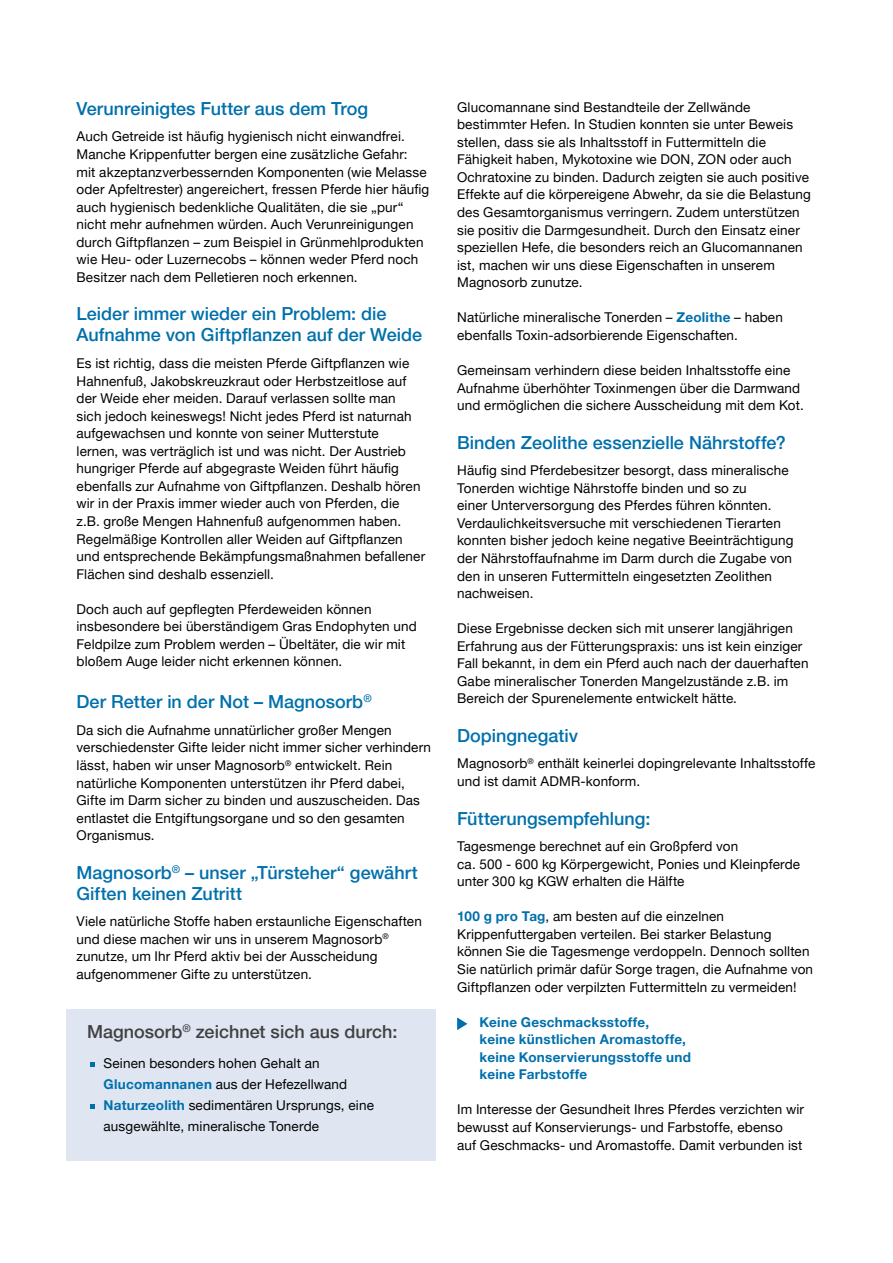
<style>
.page{position:relative;width:893px;height:1263px;background:#fff}
.page>*{position:absolute;margin:0;border:0;box-sizing:border-box;transform-origin:0 0}
.t1{font:500 18px/21px "Helvetica Neue LT Pro";color:#0070ac}
.t2{font:500 18px "Helvetica Neue LT Pro";color:#414042}
.t3{font:13.5px/17.5px "Helvetica Neue LT Pro";letter-spacing:.01em;color:#000}
.t4{font:700 13.5px/17.5px "Helvetica Neue LT Pro";letter-spacing:.02em;color:#0070ac}
.s1{font-weight:700;color:#0070ac}
</style>
<div class="page">
<div style="left:66px;top:1009px;width:370px;height:152px;background:#dfe6f1"></div>
<svg style="left:90px;top:1062px;width:5px;height:4px"></svg>
<svg style="left:90px;top:1104px;width:5px;height:4px"></svg>
<svg style="left:457px;top:1017px;width:10px;height:13px"></svg>
<h1 class="t1" style="left:77px;top:98px;width:293px">Verunreinigtes Futter aus dem Trog</h1>
<p class="t3" style="left:77px;top:128px;width:354px">Auch Getreide ist häufig hygienisch nicht einwandfrei.<br>Manche Krippenfutter bergen eine zusätzliche Gefahr: mit akzeptanzverbessernden Komponenten (wie Melasse oder Apfeltrester) angereichert, fressen Pferde hier häufig auch hygienisch bedenkliche Qualitäten, die sie „pur“ nicht mehr aufnehmen würden. Auch Verunreinigungen durch Giftpflanzen – zum Beispiel in Grünmehlprodukten wie Heu- oder Luzernecobs – können weder Pferd noch Besitzer nach dem Pelletieren noch erkennen.</p>
<h1 class="t1" style="left:77px;top:303px;width:347px">Leider immer wieder ein Problem: die<br>Aufnahme von Giftpflanzen auf der Weide</h1>
<p class="t3" style="left:77px;top:354px;width:350px">Es ist richtig, dass die meisten Pferde Giftpflanzen wie Hahnenfuß, Jakobskreuzkraut oder Herbstzeitlose auf der Weide eher meiden. Darauf verlassen sollte man<br>sich jedoch keineswegs! Nicht jedes Pferd ist naturnah aufgewachsen und konnte von seiner Mutterstute<br>lernen, was verträglich ist und was nicht. Der Austrieb hungriger Pferde auf abgegraste Weiden führt häufig ebenfalls zur Aufnahme von Giftpflanzen. Deshalb hören wir in der Praxis immer wieder auch von Pferden, die z.B. große Mengen Hahnenfuß aufgenommen haben.<br>Regelmäßige Kontrollen aller Weiden auf Giftpflanzen und entsprechende Bekämpfungsmaßnahmen befallener Flächen sind deshalb essenziell.</p>
<p class="t3" style="left:77px;top:600px;width:342px">Doch auch auf gepflegten Pferdeweiden können insbesondere bei überständigem Gras Endophyten und Feldpilze zum Problem werden – Übeltäter, die wir mit bloßem Auge leider nicht erkennen können.</p>
<h1 class="t1" style="left:77px;top:691px;width:297px">Der Retter in der Not – Magnosorb<sup>®</sup></h1>
<p class="t3" style="left:77px;top:721px;width:356px">Da sich die Aufnahme unnatürlicher großer Mengen verschiedenster Gifte leider nicht immer sicher verhindern lässt, haben wir unser Magnosorb<sup>®</sup> entwickelt. Rein natürliche Komponenten unterstützen ihr Pferd dabei, Gifte im Darm sicher zu binden und auszuscheiden. Das entlastet die Entgiftungsorgane und so den gesamten Organismus.</p>
<h1 class="t1" style="left:77px;top:862px;width:343px">Magnosorb<sup>®</sup> – unser „Türsteher“ gewährt<br>Giften keinen Zutritt</h1>
<p class="t3" style="left:77px;top:912px;width:347px">Viele natürliche Stoffe haben erstaunliche Eigenschaften und diese machen wir uns in unserem Magnosorb<sup>® </sup>zunutze, um Ihr Pferd aktiv bei der Ausscheidung aufgenommener Gifte zu unterstützen.</p>
<h1 class="t2" style="left:87px;top:1021px;width:312px">Magnosorb<sup>®</sup> zeichnet sich aus durch:</h1>
<p class="t3" style="left:104px;top:1052px;width:272px;line-height:21px">Seinen besonders hohen Gehalt an <span class="s1">Glucomannanen</span> aus der Hefezellwand <span class="s1">Naturzeolith</span> sedimentären Ursprungs, eine ausgewählte, mineralische Tonerde</p>
<p class="t3" style="left:457px;top:98px;width:355px">Glucomannane sind Bestandteile der Zellwände bestimmter Hefen. In Studien konnten sie unter Beweis stellen, dass sie als Inhaltsstoff in Futtermitteln die Fähigkeit haben, Mykotoxine wie DON, ZON oder auch Ochratoxine zu binden. Dadurch zeigten sie auch positive Effekte auf die körpereigene Abwehr, da sie die Belastung des Gesamtorganismus verringern. Zudem unterstützen sie positiv die Darmgesundheit. Durch den Einsatz einer speziellen Hefe, die besonders reich an Glucomannanen ist, machen wir uns diese Eigenschaften in unserem Magnosorb zunutze.</p>
<p class="t3" style="left:457px;top:308px;width:327px">Natürliche mineralische Tonerden – <span class="s1">Zeolithe</span> – haben ebenfalls Toxin-adsorbierende Eigenschaften.</p>
<p class="t3" style="left:457px;top:361px;width:348px">Gemeinsam verhindern diese beiden Inhaltsstoffe eine<br>Aufnahme überhöhter Toxinmengen über die Darmwand und ermöglichen die sichere Ausscheidung mit dem Kot.</p>
<h1 class="t1" style="left:457px;top:431px;width:330px">Binden Zeolithe essenzielle Nährstoffe?</h1>
<p class="t3" style="left:457px;top:461px;width:338px">Häufig sind Pferdebesitzer besorgt, dass mineralische Tonerden wichtige Nährstoffe binden und so zu<br>einer Unterversorgung des Pferdes führen könnten.<br>Verdaulichkeitsversuche mit verschiedenen Tierarten konnten bisher jedoch keine negative Beeinträchtigung der Nährstoffaufnahme im Darm durch die Zugabe von den in unseren Futtermitteln eingesetzten Zeolithen nachweisen.</p>
<p class="t3" style="left:457px;top:619px;width:353px">Diese Ergebnisse decken sich mit unserer langjährigen Erfahrung aus der Fütterungspraxis: uns ist kein einziger Fall bekannt, in dem ein Pferd auch nach der dauerhaften Gabe mineralischer Tonerden Mangelzustände z.B. im Bereich der Spurenelemente entwickelt hätte.</p>
<h1 class="t1" style="left:457px;top:725px;width:122px">Dopingnegativ</h1>
<p class="t3" style="left:457px;top:754px;width:360px">Magnosorb<sup>®</sup> enthält keinerlei dopingrelevante Inhaltsstoffe und ist damit ADMR-konform.</p>
<h1 class="t1" style="left:457px;top:807px;width:195px">Fütterungsempfehlung:</h1>
<p class="t3" style="left:457px;top:837px;width:345px">Tagesmenge berechnet auf ein Großpferd von<br>ca. 500 - 600 kg Körpergewicht, Ponies und Kleinpferde unter 300 kg KGW erhalten die Hälfte</p>
<p class="t3" style="left:457px;top:907px;width:357px"><span class="s1">100 g pro Tag</span>, am besten auf die einzelnen Krippenfuttergaben verteilen. Bei starker Belastung können Sie die Tagesmenge verdoppeln. Dennoch sollten Sie natürlich primär dafür Sorge tragen, die Aufnahme von Giftpflanzen oder verpilzten Futtermitteln zu vermeiden!</p>
<p class="t4" style="left:480px;top:1013px;width:213px">Keine Geschmacksstoffe,<br>keine künstlichen Aromastoffe, keine Konservierungsstoffe und keine Farbstoffe</p>
<p class="t3" style="left:457px;top:1100px;width:348px">Im Interesse der Gesundheit Ihres Pferdes verzichten wir bewusst auf Konservierungs- und Farbstoffe, ebenso auf Geschmacks- und Aromastoffe. Damit verbunden ist</p>
</div>
